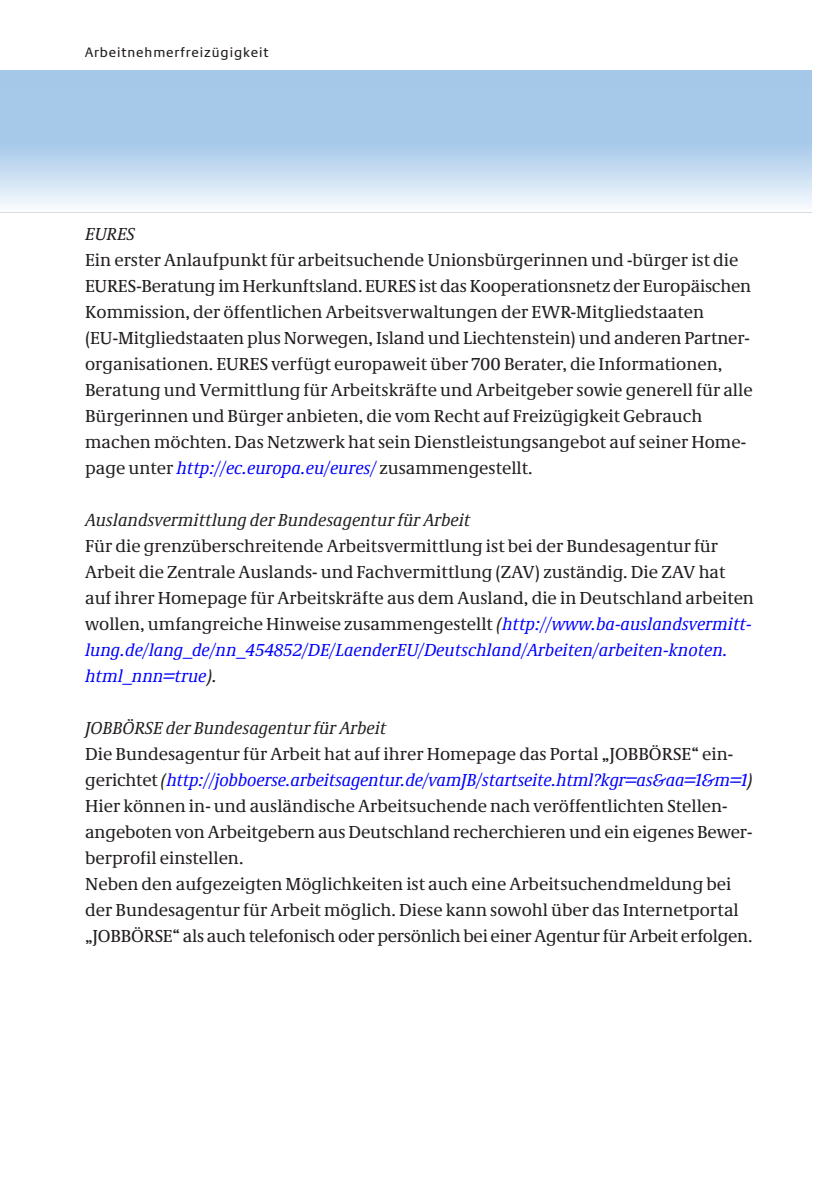
<style>
.page{position:relative;width:840px;height:1191px;background:#fff}
.page>*{position:absolute;margin:0;border:0;box-sizing:border-box;transform-origin:0 0}
.t1{font:18px/26px "Neue Demos";color:#231f20}
.t2{font:italic 18px "Neue Demos";color:#231f20}
.t3{font:14px "Neue Praxis";letter-spacing:.06em;color:#231f20}
.s1{font-style:italic;color:#00f}
.s2{font-style:italic}
</style>
<div class="page">
<svg style="left:0;top:85px;width:811px;height:128px;background:#bcd6ef"></svg>
<p class="t3" style="left:85px;top:47px;width:185px">Arbeitnehmerfreizügigkeit</p>
<p class="t2" style="left:85px;top:227px;width:51px">EURES</p>
<p class="t1" style="left:85px;top:248px;width:668px">Ein erster Anlaufpunkt für arbeitsuchende Unionsbürgerinnen und -bürger ist die EURES-Beratung im Herkunftsland. EURES ist das Kooperationsnetz der Europäischen Kommission, der öffentlichen Arbeitsverwaltungen der EWR-Mitgliedstaaten (EU-Mitgliedstaaten plus Norwegen, Island und Liechtenstein) und anderen Partner&shy;organisationen. EURES verfügt europaweit über 700 Berater, die Informationen, Beratung und Vermittlung für Arbeitskräfte und Arbeitgeber sowie generell für alle Bürgerinnen und Bürger anbieten, die vom Recht auf Freizügigkeit Gebrauch machen möchten. Das Netzwerk hat sein Dienstleistungsangebot auf seiner Home&shy;page unter <span class="s1">http://ec.europa.eu/eures/</span> zusammengestellt.</p>
<p class="t2" style="left:85px;top:513px;width:386px">Auslandsvermittlung der Bundesagentur für Arbeit</p>
<p class="t1" style="left:85px;top:534px;width:670px">Für die grenzüberschreitende Arbeitsvermittlung ist bei der Bundesagentur für Arbeit die Zentrale Auslands- und Fachvermittlung (ZAV) zuständig. Die ZAV hat auf ihrer Homepage für Arbeitskräfte aus dem Ausland, die in Deutschland arbeiten wollen, umfangreiche Hinweise zusammengestellt <span class="s2">(</span><span class="s1">http://www.ba-auslandsvermitt&shy;lung.de/lang_de/nn_454852/DE/LaenderEU/Deutschland/Arbeiten/arbeiten-knoten. html_nnn=true</span><span class="s2">).</span></p>
<p class="t2" style="left:85px;top:721px;width:302px">JOBBÖRSE der Bundesagentur für Arbeit</p>
<p class="t1" style="left:85px;top:742px;width:668px">Die Bundesagentur für Arbeit hat auf ihrer Homepage das Portal „JOBBÖRSE“ ein - gerichtet <span class="s2">(</span><span class="s1">http://jobboerse.arbeitsagentur.de/vamJB/startseite.html?kgr=as&amp;aa=1&amp;m=1</span><span class="s2">)<br></span>Hier können in- und ausländische Arbeitsuchende nach veröffentlichten Stellen - angeboten von Arbeitgebern aus Deutschland recherchieren und ein eigenes Bewer&shy;berprofil einstellen.<br>Neben den aufgezeigten Möglichkeiten ist auch eine Arbeitsuchendmeldung bei der Bundesagentur für Arbeit möglich. Diese kann sowohl über das Internetportal „JOBBÖRSE“ als auch telefonisch oder persönlich bei einer Agentur für Arbeit erfolgen.</p>
</div>
